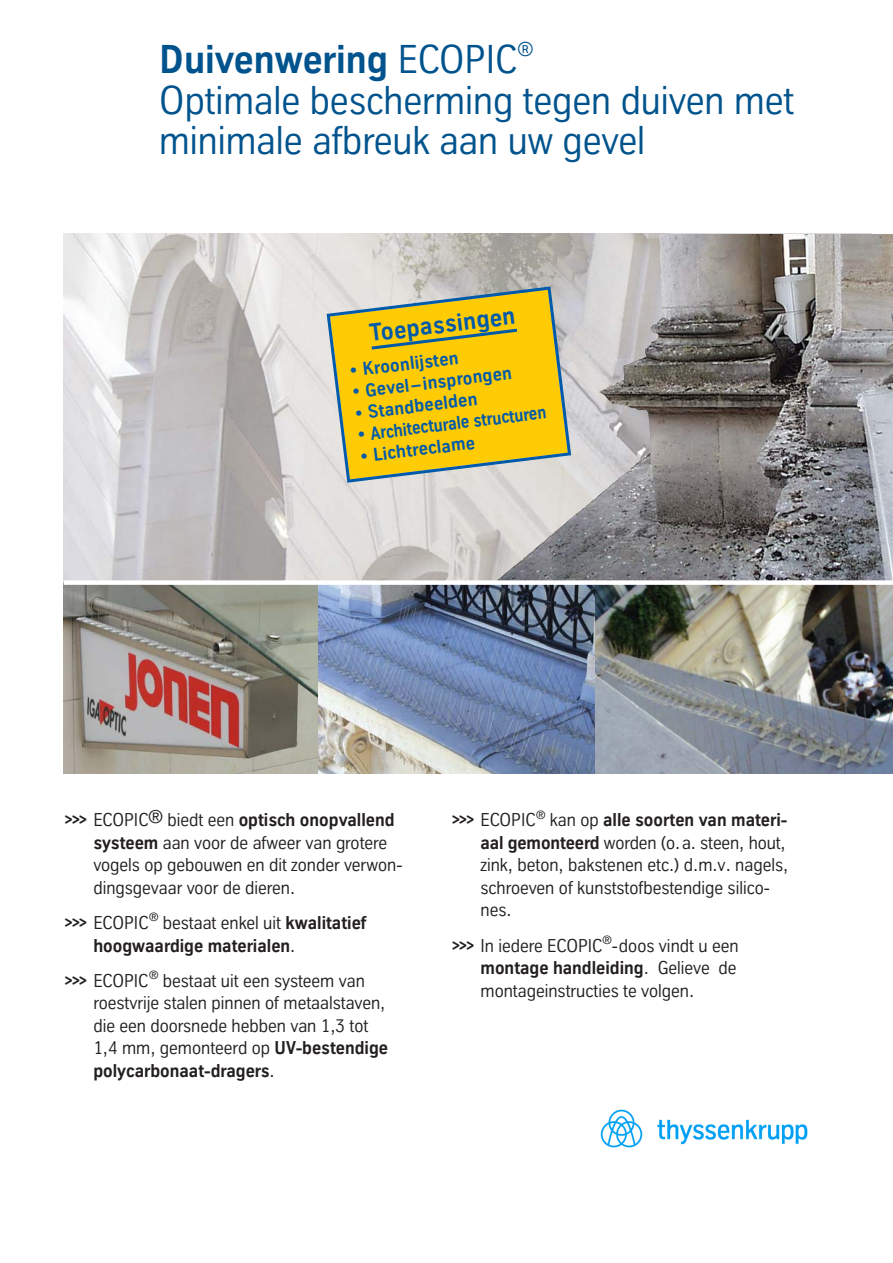
<style>
.page{position:relative;width:893px;height:1263px;background:#fff}
.page>*{position:absolute;margin:0;border:0;box-sizing:border-box;transform-origin:0 0}
.t1{font:39px/40.5px "TK Type";color:#00538d}
.t2{font:700 24px "TK Type";color:#005aaa}
.t3{font:18px/22.5px "TK Type";color:#231f20}
.t4{font:700 18px "TK Type";color:#005aaa}
.t5{font:700 18px/22.5px "TK Type";color:#231f20}
.s1{font-weight:700}
.s2{font-weight:400}
</style>
<div class="page">
<img style="left:64px;top:234px;width:430px;height:346px">
<img style="left:494px;top:234px;width:398px;height:346px">
<img style="left:64px;top:585px;width:255px;height:189px">
<img style="left:319px;top:585px;width:276px;height:189px">
<img style="left:595px;top:585px;width:297px;height:189px">
<svg style="left:325px;top:285px;width:248px;height:199px"></svg>
<img style="left:600px;top:1109px;width:208px;height:39px">
<h1 class="t1" style="left:159px;top:43px;width:636px"><span class="s1">Duivenwering</span> ECOPIC<sup>®<br></sup>Optimale bescherming tegen duiven met minimale afbreuk aan uw gevel</h1>
<h2 class="t2" style="left:369px;top:324px;width:148px;rotate:-7deg">Toepassingen</h2>
<p class="t4" style="left:348px;top:364px;width:111px;rotate:-7deg">• Kroonlijsten</p>
<p class="t4" style="left:351px;top:385px;width:162px;rotate:-7deg">• Gevel–insprongen</p>
<p class="t4" style="left:354px;top:407px;width:125px;rotate:-7deg">• Standbeelden</p>
<p class="t4" style="left:356px;top:428px;width:192px;rotate:-7deg">• Architecturale structuren</p>
<p class="t4" style="left:359px;top:450px;width:117px;rotate:-7deg">• Lichtreclame</p>
<p class="t3" style="left:93px;top:811px;width:310px;text-indent:-30px"><span class="s1">&gt;&gt;&gt;</span> ECOPIC<sup>®</sup> biedt een <span class="s1">optisch onopvallend systeem</span> aan voor de afweer van grotere vogels op gebouwen en dit zonder verwon&shy;dingsgevaar voor de dieren.</p>
<p class="t5" style="left:93px;top:913px;width:275px;text-indent:-30px">&gt;&gt;&gt; <span class="s2">ECOPIC</span><sup>®</sup> <span class="s2">bestaat enkel uit</span> kwalitatief hoogwaardige materialen<span class="s2">.</span></p>
<p class="t3" style="left:93px;top:971px;width:296px;text-indent:-30px"><span class="s1">&gt;&gt;&gt;</span> ECOPIC<sup>®</sup> bestaat uit een systeem van roestvrije stalen pinnen of metaalstaven, die een doorsnede hebben van 1,3 tot 1,4 mm, gemonteerd op <span class="s1">UV-bestendige polycarbonaat-dragers</span>.</p>
<p class="t3" style="left:480px;top:811px;width:309px;text-indent:-30px"><span class="s1">&gt;&gt;&gt;</span> ECOPIC<sup>®</sup> kan op <span class="s1">alle soorten van materi&shy;aal gemonteerd</span> worden (o.a. steen, hout, zink, beton, bakstenen etc.) d.m.v. nagels, schroeven of kunststofbestendige silico&shy;nes.</p>
<p class="t3" style="left:480px;top:936px;width:260px;text-align:justify;text-indent:-30px"><span class="s1">&gt;&gt;&gt;</span> In iedere ECOPIC<sup>®</sup>-doos vindt u een <span class="s1">montage handleiding</span>. Gelieve de montageinstructies te volgen.</p>
</div>
